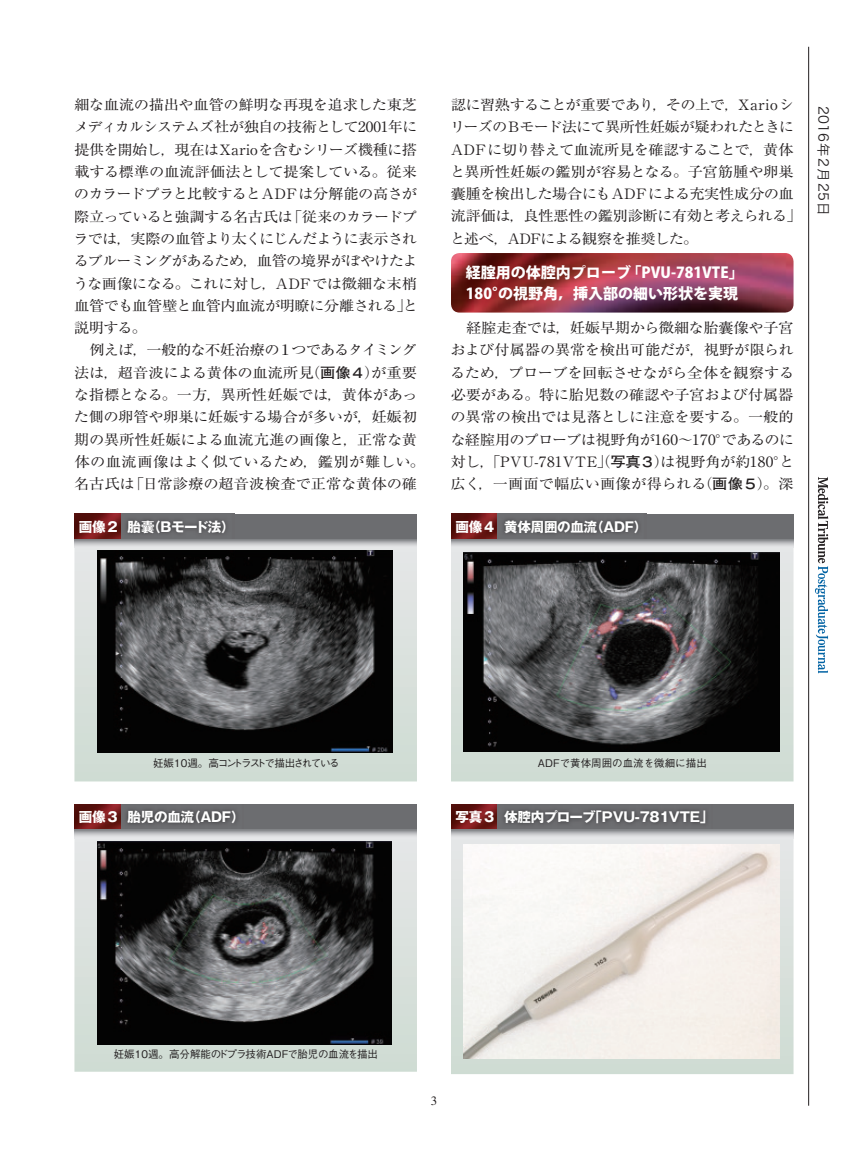
<style>
.page{position:relative;width:868px;height:1161px;background:#fff}
.page>*{position:absolute;margin:0;border:0;box-sizing:border-box;transform-origin:0 0}
.t1{font:15px/21px "Koz Go Pro Heavy 90 pv RKSJ H";color:#fff}
.t2{font:14.25px/22.4px "Ryumin Pro Regular 90 pv RKSJ H";letter-spacing:-.03em;color:#231f20;scale:1.07 1}
.t3{font:13.5px "Gothic MB101 Pro Bold 90 pv RKSJ H";letter-spacing:-.02em;color:#fff}
.t4{font:13.5px "Hira Kaku Pro W3 90 pv RKSJ H";letter-spacing:.085em;color:#231f20}
.t5{font:12.75px "Times";color:#231f20}
.t6{font:10.5px "Gothic BBB Pro Medium 90 pv RKSJ H";color:#231f20}
.t7{font:10.5px "Gothic BBB Pro Medium 90 pv RKSJ H";letter-spacing:-.13em;color:#231f20}
.s1{font-family:"Futo Go B101 Pro Bold 90 pv RKSJ H"}
</style>
<div class="page">
<hr style="left:808px;top:47px;width:1px;height:1059px;background:#231f20">
<svg style="left:815px;top:477px;width:13px;height:196px"></svg>
<img style="left:451px;top:253px;width:342px;height:60px">
<svg style="left:74px;top:829px;width:343px;height:243px;background:#c6cfca"></svg>
<img style="left:98px;top:842px;width:293px;height:202px">
<svg style="left:74px;top:804px;width:343px;height:25px;background:#66676a"></svg>
<img style="left:74px;top:804px;width:46px;height:25px">
<svg style="left:74px;top:829px;width:342px;height:9px;background:#b8b9bc"></svg>
<svg style="left:451px;top:548px;width:342px;height:233px;background:#d0d9d3"></svg>
<img style="left:463px;top:552px;width:316px;height:200px">
<svg style="left:451px;top:514px;width:342px;height:25px;background:#656669"></svg>
<img style="left:451px;top:514px;width:46px;height:25px">
<svg style="left:451px;top:539px;width:342px;height:9px;background:#bbbcbf"></svg>
<svg style="left:74px;top:539px;width:343px;height:242px;background:#ced7d1"></svg>
<img style="left:97px;top:551px;width:295px;height:201px">
<svg style="left:74px;top:514px;width:343px;height:25px;background:#67686b"></svg>
<img style="left:74px;top:514px;width:46px;height:25px">
<svg style="left:74px;top:539px;width:342px;height:9px;background:#bbbcbf"></svg>
<svg style="left:451px;top:838px;width:342px;height:236px;background:#d8e0db"></svg>
<svg style="left:451px;top:804px;width:342px;height:25px;background:#646567"></svg>
<img style="left:451px;top:804px;width:46px;height:25px">
<svg style="left:451px;top:829px;width:342px;height:9px;background:#b8b9bc"></svg>
<img style="left:463px;top:844px;width:316px;height:214px">
<p class="t2" style="left:74px;top:95px;width:322px">細な血流の描出や血管の鮮明な再現を追求した東芝</p>
<p class="t2" style="left:73px;top:118px;width:330px">メディカルシステムズ社が独自の技術として2001年に提供を開始し，現在はXarioを含むシリーズ機種に搭載する標準の血流評価法として提案している。従来のカラードプラと比較するとADFは分解能の高さが際立っていると強調する名古氏は「従来のカラードプラでは，実際の血管より太くにじんだように表示されるブルーミングがあるため，血管の境界がぼやけたような画像になる。これに対し，ADFでは微細な末梢血管でも血管壁と血管内血流が明瞭に分離される」と説明する。<br>　例えば，一般的な不妊治療の１つであるタイミング法は，超音波による黄体の血流所見（<span class="s1">画像４</span>）が重要な指標となる。一方，異所性妊娠では，黄体があった側の卵管や卵巣に妊娠する場合が多いが，妊娠初期の異所性妊娠による血流亢進の画像と，正常な黄体の血流画像はよく似ているため，鑑別が難しい。名古氏は「日常診療の超音波検査で正常な黄体の確</p>
<p class="t3" style="left:79px;top:522px;width:157px">画像２ 胎囊（Bモード法）</p>
<p class="t2" style="left:450px;top:95px;width:330px">認に習熟することが重要であり，その上で，XarioシリーズのBモード法にて異所性妊娠が疑われたときに<br>ADFに切り替えて血流所見を確認することで，黄体と異所性妊娠の鑑別が容易となる。子宮筋腫や卵巣囊腫を検出した場合にもADFによる充実性成分の血流評価は，良性悪性の鑑別診断に有効と考えられる」と述べ，ADFによる観察を推奨した。</p>
<p class="t1" style="left:466px;top:264px;width:279px">経腟用の体腔内プローブ「PVU-781VTE」<br>180°の視野角，挿入部の細い形状を実現</p>
<p class="t2" style="left:450px;top:318px;width:323px;text-align:justify">　経腟走査では，妊娠早期から微細な胎囊像や子宮および付属器の異常を検出可能だが，視野が限られるため，プローブを回転させながら全体を観察する必要がある。特に胎児数の確認や子宮および付属器の異常の検出では見落としに注意を要する。一般的な経腟用のプローブは視野角が160～170°であるのに対し，「PVU-781VTE」（<span class="s1">写真３</span>）は視野角が約180°と広く，一画面で幅広い画像が得られる（<span class="s1">画像５</span>）。深</p>
<p class="t3" style="left:455px;top:522px;width:193px">画像４ 黄体周囲の血流（ADF）</p>
<p class="t4" style="left:828px;top:106px;width:111px;rotate:90deg">2016年2月25日</p>
<p class="t7" style="left:153px;top:759px;width:188px">妊娠10週。高コントラストで描出されている</p>
<p class="t3" style="left:79px;top:812px;width:167px">画像３ 胎児の血流（ADF）</p>
<p class="t6" style="left:538px;top:759px;width:170px">ADFで黄体周囲の血流を微細に描出</p>
<p class="t3" style="left:455px;top:812px;width:259px">写真３ 体腔内プローブ「PVU-781VTE」</p>
<p class="t6" style="left:114px;top:1050px;width:266px">妊娠10週。高分解能のドプラ技術ADFで胎児の血流を描出</p>
<p class="t5" style="left:431px;top:1093px;width:8px">3</p>
</div>
